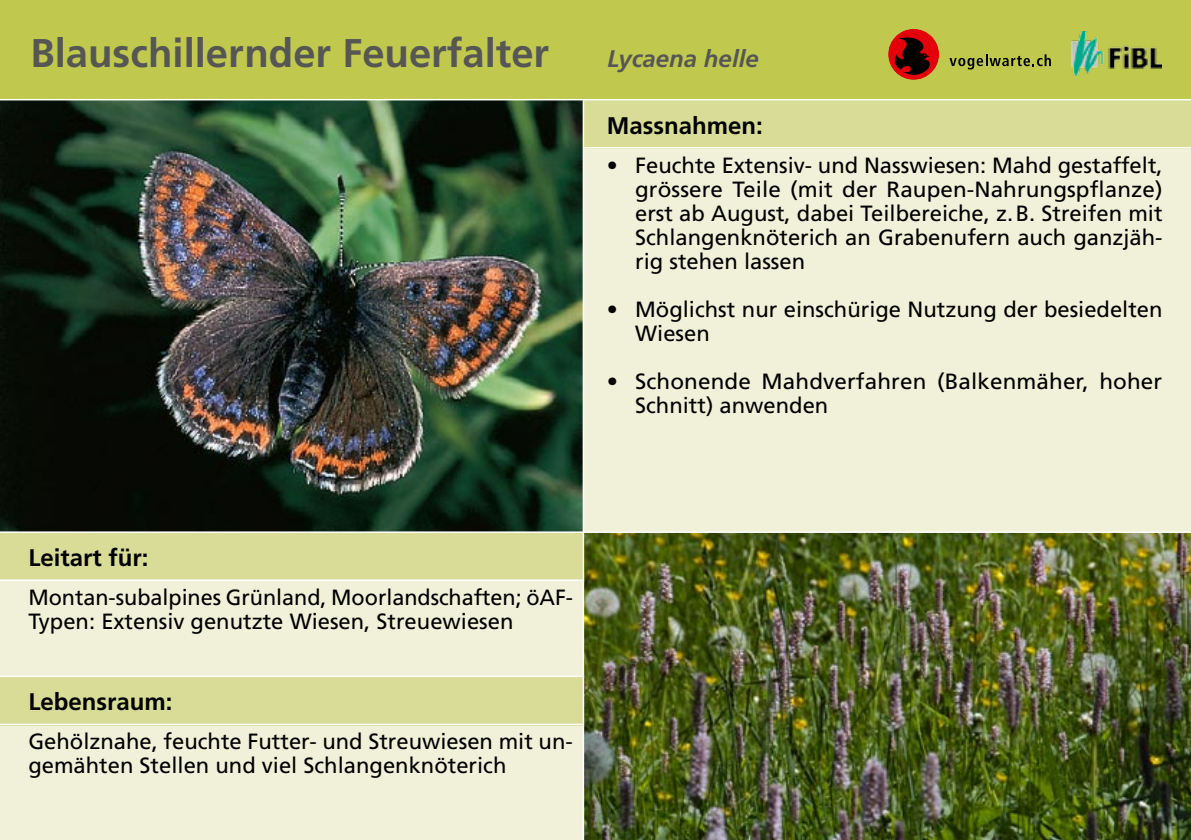
<style>
.page{position:relative;width:1191px;height:840px;background:#fff}
.page>*{position:absolute;margin:0;border:0;box-sizing:border-box;transform-origin:0 0}
.t1{font:700 40px "Frutiger";color:#565655}
.t2{font:700 24px "Frutiger";color:#000}
.t3{font:italic 700 24px "Frutiger";color:#565655}
.t4{font:22px/24px "Frutiger";color:#000}
</style>
<div class="page">
<div style="left:0;top:532px;width:584px;height:48px;background:#d9dc97"></div>
<div style="left:584px;top:101px;width:607px;height:431px;background:#f0f1d8"></div>
<div style="left:0;top:0;width:1191px;height:100px;background:#c0c94e"></div>
<div style="left:0;top:580px;width:584px;height:259px;background:#f0f1d8"></div>
<div style="left:584px;top:100px;width:607px;height:48px;background:#d9dc97"></div>
<div style="left:0;top:676px;width:584px;height:48px;background:#d9dc97"></div>
<img style="left:584px;top:532px;width:607px;height:307px">
<img style="left:0;top:100px;width:582px;height:431px">
<hr style="left:0;top:99px;width:1191px;height:1px;background:#fff">
<hr style="left:0;top:531px;width:1191px;height:1px;background:#fff">
<hr style="left:584px;top:147px;width:607px;height:1px;background:#fff">
<hr style="left:0;top:579px;width:584px;height:1px;background:#fff">
<hr style="left:0;top:675px;width:584px;height:1px;background:#fff">
<hr style="left:0;top:723px;width:584px;height:1px;background:#fff">
<hr style="left:582px;top:100px;width:2px;height:739px;background:#fff">
<svg style="left:949px;top:54px;width:102px;height:15px"></svg>
<div style="left:888px;top:29px;width:51px;height:51px;background:#e3000b;border-radius:50%"></div>
<svg style="left:894px;top:34px;width:36px;height:41px"></svg>
<img style="left:1071px;top:32px;width:90px;height:44px">
<h1 class="t1" style="left:30px;top:30px;width:520px">Blauschillernder Feuerfalter</h1>
<p class="t3" style="left:607px;top:44px;width:153px">Lycaena helle</p>
<p class="t2" style="left:607px;top:111px;width:157px">Massnahmen:</p>
<p class="t4" style="left:635px;top:153px;width:529px;text-align:justify;text-indent:-28px">• Feuchte Extensiv- und Nasswiesen: Mahd gestaffelt, grössere Teile (mit der Raupen-Nahrungspflanze) erst ab August, dabei Teilbereiche, z.B. Streifen mit Schlangenknöterich an Grabenufern auch ganzjäh&shy;rig stehen lassen</p>
<p class="t4" style="left:635px;top:297px;width:529px;text-indent:-28px">• Möglichst nur einschürige Nutzung der besiedelten<br>Wiesen</p>
<p class="t4" style="left:635px;top:369px;width:528px;text-indent:-28px">• Schonende Mahdverfahren (Balkenmäher, hoher<br>Schnitt) anwenden</p>
<p class="t2" style="left:28px;top:543px;width:122px">Leitart für:</p>
<p class="t4" style="left:28px;top:585px;width:546px">Montan-subalpines Grünland, Moorlandschaften; öAF-<br>Typen: Extensiv genutzte Wiesen, Streuewiesen</p>
<p class="t2" style="left:28px;top:687px;width:146px">Lebensraum:</p>
<p class="t4" style="left:28px;top:729px;width:546px">Gehölznahe, feuchte Futter- und Streuwiesen mit un&shy;gemähten Stellen und viel Schlangenknöterich</p>
</div>
